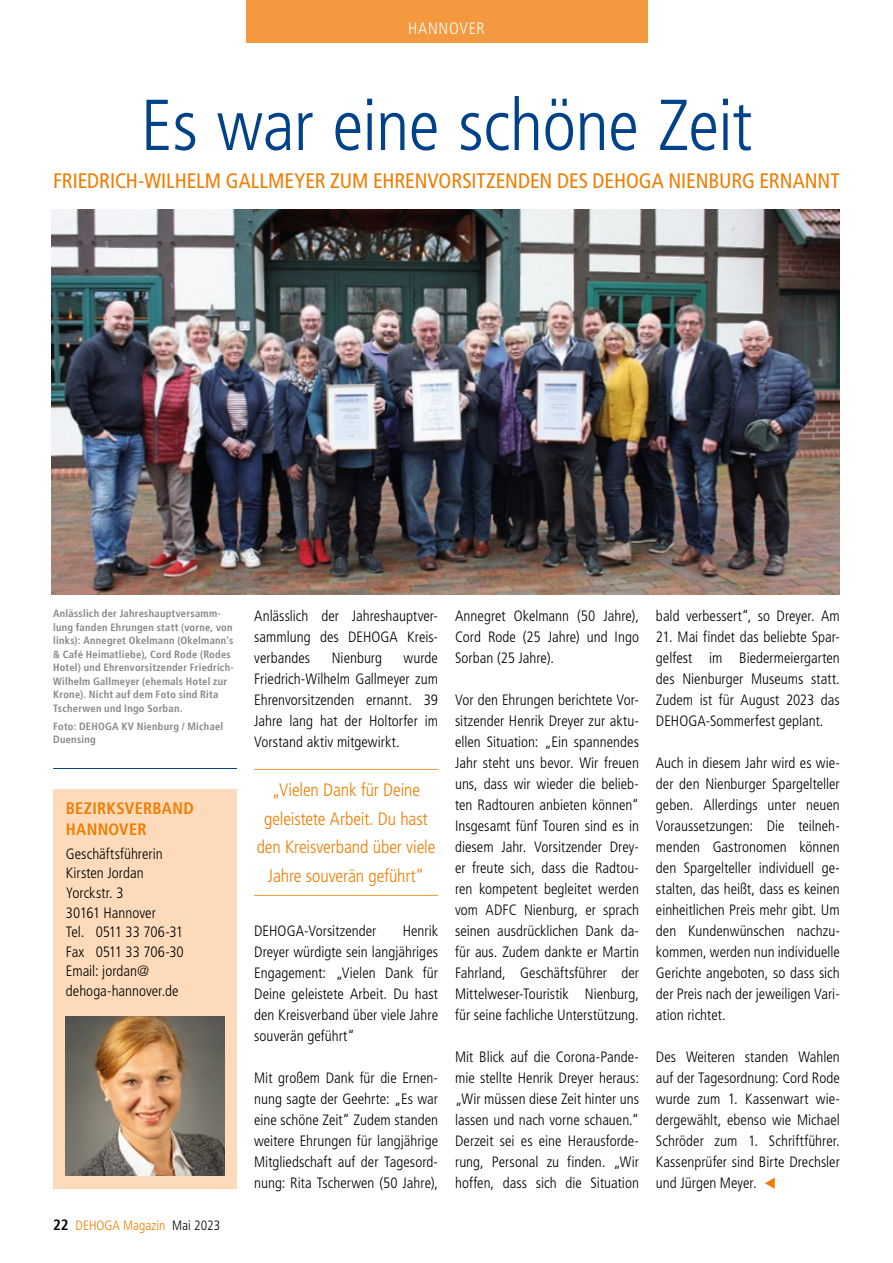
<style>
.page{position:relative;width:893px;height:1263px;background:#fff}
.page>*{position:absolute;margin:0;border:0;box-sizing:border-box;transform-origin:0 0}
.t1{font:300 condensed 72px "Frutiger";letter-spacing:-.01em;color:#004289}
.t2{font:condensed 21px "Frutiger LT";letter-spacing:-.005em;color:#ef7d00}
.t3{font:300 condensed 18px/28.5px "Frutiger";letter-spacing:-.01em;color:#ef7d00;text-align:center}
.t4{font:700 condensed 16.5px/21px "Frutiger";letter-spacing:.015em;color:#ef7d00}
.t5{font:300 condensed 16.5px "Frutiger";letter-spacing:.04em;color:#fff}
.t6{font:300 condensed 15px/21px "Frutiger";color:#000;text-align:justify}
.t7{font:300 condensed 13.5px "Frutiger";color:#ef7d00}
.t8{font:700 condensed 10.5px/13.5px "Frutiger";letter-spacing:.025em;color:#878787}
.s1{font-weight:700;font-size:15px;color:#000}
.s2{color:#000}
.s3{color:#ef7d00}
</style>
<div class="page">
<hr style="left:254px;top:769px;width:184px;height:1px;background:#f4993f">
<hr style="left:254px;top:895px;width:184px;height:1px;background:#f4993f">
<div style="left:246px;top:0;width:401px;height:43px;background:#f4993f"></div>
<div style="left:53px;top:789px;width:184px;height:399px;background:#fddbba"></div>
<img style="left:66px;top:1017px;width:158px;height:158px">
<hr style="left:53px;top:768px;width:184px;height:1px;background:#004289">
<img style="left:52px;top:210px;width:788px;height:384px">
<p class="t5" style="left:408px;top:19px;width:78px">HANNOVER</p>
<h1 class="t1" style="left:141px;top:84px;width:613px">Es war eine schöne Zeit</h1>
<h2 class="t2" style="left:53px;top:169px;width:788px">FRIEDRICH-WILHELM GALLMEYER ZUM EHRENVORSITZENDEN DES DEHOGA NIENBURG ERNANNT</h2>
<p class="t8" style="left:53px;top:607px;width:182px">Anlässlich der Jahreshauptversamm&shy;lung fanden Ehrungen statt (vorne, von links): Annegret Okelmann (Okelmann‘s &amp; Café Heimatliebe), Cord Rode (Rodes Hotel) und Ehrenvorsitzender Friedrich-Wilhelm Gallmeyer (ehemals Hotel zur Krone). Nicht auf dem Foto sind Rita Tscherwen und Ingo Sorban.</p>
<p class="t8" style="left:53px;top:719px;width:172px">Foto: DEHOGA KV Nienburg / Michael<br>Duensing</p>
<p class="t4" style="left:66px;top:798px;width:129px">BEZIRKSVERBAND<br>HANNOVER</p>
<p class="t6" style="left:66px;top:844px;width:119px;line-height:19.5px;text-align:left">Geschäftsführerin<br>Kirsten Jordan<br>Yorckstr. 3<br>30161 Hannover<br>Tel. 0511 33 706-31<br>Fax 0511 33 706-30<br>Email: jordan@ dehoga-hannover.de</p>
<p class="t7" style="left:53px;top:1218px;width:169px"><span class="s1">22</span> DEHOGA Magazin <span class="s2">Mai 2023</span></p>
<p class="t6" style="left:254px;top:606px;width:185px">Anlässlich der Jahreshauptver&shy;sammlung des DEHOGA Kreis&shy;verbandes</p>
<p class="t6" style="left:254px;top:648px;width:185px;text-indent:149px">wurde Friedrich-Wilhelm Gallmeyer zum Ehrenvorsitzenden ernannt. 39<br>Jahre lang hat der Holtorfer im Vorstand aktiv mitgewirkt.</p>
<p class="t6" style="left:332px;top:648px;width:52px">Nienburg</p>
<p class="t3" style="left:257px;top:776px;width:180px">„Vielen Dank für Deine geleistete Arbeit. Du hast den Kreisverband über viele<br>Jahre souverän geführt“</p>
<p class="t6" style="left:254px;top:921px;width:185px;text-indent:148px">Henrik Dreyer würdigte sein langjähriges Engagement: „Vielen Dank für Deine geleistete Arbeit. Du hast den Kreisverband über viele Jahre souverän geführt“</p>
<p class="t6" style="left:254px;top:1068px;width:185px">Mit großem Dank für die Ernen&shy;nung sagte der Geehrte: „Es war eine schöne Zeit“ Zudem standen weitere Ehrungen für langjährige Mitgliedschaft auf der Tagesord&shy;nung: Rita Tscherwen (50 Jahre),</p>
<p class="t6" style="left:254px;top:921px;width:124px">DEHOGA-Vorsitzender</p>
<p class="t6" style="left:455px;top:606px;width:185px">Annegret Okelmann (50 Jahre), Cord Rode (25 Jahre) und Ingo Sorban (25 Jahre).</p>
<p class="t6" style="left:455px;top:690px;width:185px">Vor den Ehrungen berichtete Vor&shy;sitzender Henrik Dreyer zur aktu&shy;ellen Situation: „Ein spannendes Jahr steht uns bevor. Wir freuen uns, dass wir wieder die belieb&shy;ten Radtouren anbieten können“ Insgesamt fünf Touren sind es in diesem Jahr. Vorsitzender Drey&shy;er freute sich, dass die Radtou&shy;ren kompetent begleitet werden vom ADFC Nienburg, er sprach seinen ausdrücklichen Dank da&shy;für aus. Zudem dankte er Martin Fahrland, Geschäftsführer der Mittelweser-Touristik Nienburg, für seine fachliche Unterstützung.</p>
<p class="t6" style="left:455px;top:1047px;width:185px">Mit Blick auf die Corona-Pande&shy;mie stellte Henrik Dreyer heraus: „Wir müssen diese Zeit hinter uns lassen und nach vorne schauen.“ Derzeit sei es eine Herausforde&shy;rung, Personal zu finden. „Wir hoffen, dass sich die Situation</p>
<p class="t6" style="left:656px;top:606px;width:185px">bald verbessert“, so Dreyer. Am</p>
<p class="t6" style="left:656px;top:627px;width:185px">21. Mai findet das beliebte Spar&shy;gelfest im Biedermeiergarten des Nienburger Museums statt.<br>Zudem ist für August 2023 das DEHOGA-Sommerfest geplant.</p>
<p class="t6" style="left:656px;top:753px;width:185px">Auch in diesem Jahr wird es wie&shy;der den Nienburger Spargelteller geben. Allerdings unter neuen Voraussetzungen: Die teilneh&shy;menden Gastronomen können den Spargelteller individuell ge&shy;stalten, das heißt, dass es keinen einheitlichen Preis mehr gibt. Um den Kundenwünschen nachzu&shy;kommen, werden nun individuelle Gerichte angeboten, so dass sich der Preis nach der jeweiligen Vari&shy;ation richtet.</p>
<p class="t6" style="left:656px;top:1047px;width:185px">Des Weiteren standen Wahlen auf der Tagesordnung: Cord Rode wurde zum 1. Kassenwart wie&shy;dergewählt, ebenso wie Michael Schröder zum 1. Schriftführer.<br>Kassenprüfer sind Birte Drechsler und Jürgen Meyer. <span class="s3">▼</span></p>
</div>
